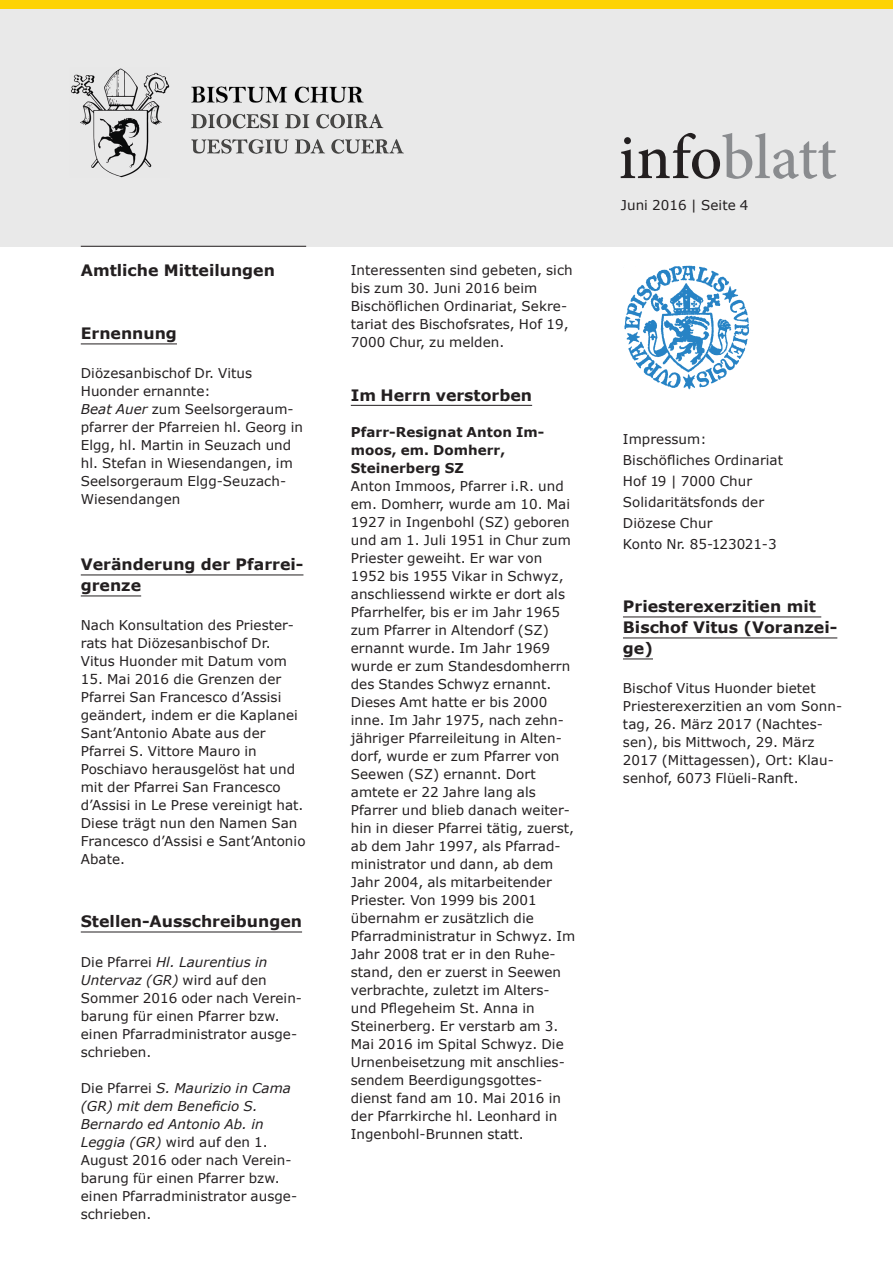
<style>
.page{position:relative;width:893px;height:1263px;background:#fff}
.page>*{position:absolute;margin:0;border:0;box-sizing:border-box;transform-origin:0 0}
.t1{font:500 63.6px "Minion Pro";letter-spacing:-.005em;color:#8a8c8f}
._2__Titel_mit_Unters{font:700 15.75px/21px "Verdana";color:#231f20}
._1_Rubriken-Titel_mi{font:700 15.75px "Verdana";color:#231f20}
._9__Grundschrift_Blo{font:700 15.75px "Verdana";color:#231f20}
._9__Grundschrift_Blo-2{font:13.5px/18px "Verdana";letter-spacing:.005em;color:#231f20}
._6__Grundschrift_Fla{font:13.5px "Verdana";letter-spacing:.005em;color:#231f20}
._9__Grundschrift_Blo-3{font:700 13.5px/18px "Verdana";letter-spacing:.005em;color:#231f20}
._8__Ausgabedatum_Pag{font:13.5px "Verdana";letter-spacing:.005em;color:#231f20}
.s1{font-style:italic}
.s2{color:#231f20}
</style>
<div class="page">
<div style="left:0;top:9px;width:893px;height:238px;background:#e9e9e9"></div>
<hr style="left:81px;top:246px;width:225px;height:1px;background:#231f20">
<hr style="left:81px;top:344px;width:96px;height:1px;background:#231f20">
<hr style="left:81px;top:575px;width:222px;height:1px;background:#231f20">
<hr style="left:81px;top:596px;width:60px;height:1px;background:#231f20">
<hr style="left:81px;top:932px;width:221px;height:1px;background:#231f20">
<div style="left:0;top:0;width:893px;height:9px;background:#fed304"></div>
<hr style="left:351px;top:405px;width:181px;height:1px;background:#231f20">
<hr style="left:623px;top:617px;width:198px;height:1px;background:#231f20">
<hr style="left:623px;top:638px;width:214px;height:1px;background:#231f20">
<hr style="left:623px;top:659px;width:30px;height:1px;background:#231f20">
<img style="left:624px;top:265px;width:125px;height:125px">
<p class="_1_Rubriken-Titel_mi" style="left:81px;top:259px;width:196px">Amtliche Mitteilungen</p>
<p class="_2__Titel_mit_Unters" style="left:81px;top:323px;width:98px">Ernennung</p>
<p class="_9__Grundschrift_Blo-2" style="left:81px;top:364px;width:173px">Diözesanbischof Dr. Vitus<br>Huonder ernannte:</p>
<p class="_9__Grundschrift_Blo-2" style="left:81px;top:400px;width:224px"><span class="s1">Beat Auer</span> zum Seelsorgeraum&shy;pfarrer der Pfarreien hl. Georg in<br>Elgg, hl. Martin in Seuzach und hl. Stefan in Wiesendangen, im<br>Seelsorgeraum Elgg-Seuzach-<br>Wiesendangen</p>
<p class="_2__Titel_mit_Unters" style="left:81px;top:554px;width:224px">Veränderung der Pfarrei&shy;grenze</p>
<p class="_9__Grundschrift_Blo-2" style="left:81px;top:616px;width:215px">Nach Konsultation des Priester&shy;rats hat Diözesanbischof Dr.<br>Vitus Huonder mit Datum vom</p>
<p class="_9__Grundschrift_Blo-2" style="left:81px;top:670px;width:226px">15. Mai 2016 die Grenzen der<br>Pfarrei San Francesco d’Assisi geändert, indem er die Kaplanei<br>Sant’Antonio Abate aus der<br>Pfarrei S. Vittore Mauro in<br>Poschiavo herausgelöst hat und mit der Pfarrei San Francesco d’Assisi in Le Prese vereinigt hat.<br>Diese trägt nun den Namen San<br>Francesco d’Assisi e Sant’Antonio<br>Abate.</p>
<p class="_2__Titel_mit_Unters" style="left:81px;top:911px;width:223px">Stellen-Ausschreibungen</p>
<p class="_9__Grundschrift_Blo-2" style="left:81px;top:952px;width:223px">Die Pfarrei <span class="s1">Hl. Laurentius in<br>Untervaz (GR)</span> wird auf den<br>Sommer 2016 oder nach Verein&shy;barung für einen Pfarrer bzw. einen Pfarradministrator ausge&shy;schrieben.</p>
<p class="_9__Grundschrift_Blo-2" style="left:81px;top:1078px;width:218px">Die Pfarrei <span class="s1">S. Maurizio in Cama (GR) mit dem Beneficio S.<br>Bernardo ed Antonio Ab. in<br>Leggia (GR)</span> wird auf den 1.<br>August 2016 oder nach Verein&shy;barung für einen Pfarrer bzw. einen Pfarradministrator ausge&shy;schrieben.</p>
<p class="_9__Grundschrift_Blo-2" style="left:351px;top:261px;width:223px">Interessenten sind gebeten, sich bis zum 30. Juni 2016 beim<br>Bischöflichen Ordinariat, Sekre&shy;tariat des Bischofsrates, Hof 19,<br>7000 Chur, zu melden.</p>
<p class="_9__Grundschrift_Blo" style="left:351px;top:384px;width:183px">Im Herrn verstorben</p>
<p class="_9__Grundschrift_Blo-3" style="left:351px;top:423px;width:195px">Pfarr-Resignat Anton Im&shy;moos, em. Domherr,</p>
<p class="_9__Grundschrift_Blo-3" style="left:351px;top:459px;width:114px">Steinerberg SZ</p>
<p class="_9__Grundschrift_Blo-2" style="left:351px;top:477px;width:226px">Anton Immoos, Pfarrer i.R. und em. Domherr, wurde am 10. Mai<br>1927 in Ingenbohl (SZ) geboren und am 1. Juli 1951 in Chur zum<br>Priester geweiht. Er war von<br>1952 bis 1955 Vikar in Schwyz, anschliessend wirkte er dort als<br>Pfarrhelfer, bis er im Jahr 1965 zum Pfarrer in Altendorf (SZ) ernannt wurde. Im Jahr 1969 wurde er zum Standesdomherrn des Standes Schwyz ernannt.<br>Dieses Amt hatte er bis 2000 inne. Im Jahr 1975, nach zehn&shy;jähriger Pfarreileitung in Alten&shy;dorf, wurde er zum Pfarrer von<br>Seewen (SZ) ernannt. Dort amtete er 22 Jahre lang als<br>Pfarrer und blieb danach weiter&shy;hin in dieser Pfarrei tätig, zuerst, ab dem Jahr 1997, als Pfarrad&shy;ministrator und dann, ab dem<br>Jahr 2004, als mitarbeitender<br>Priester. Von 1999 bis 2001 übernahm er zusätzlich die<br>Pfarradministratur in Schwyz. Im<br>Jahr 2008 trat er in den Ruhe&shy;stand, den er zuerst in Seewen verbrachte, zuletzt im Alters&shy;und Pflegeheim St. Anna in<br>Steinerberg. Er verstarb am 3.<br>Mai 2016 im Spital Schwyz. Die<br>Urnenbeisetzung mit anschlies&shy;sendem Beerdigungsgottes&shy;dienst fand am 10. Mai 2016 in der Pfarrkirche hl. Leonhard in<br>Ingenbohl-Brunnen statt.</p>
<p class="t1" style="left:619px;top:115px;width:220px"><span class="s2">info</span>blatt</p>
<p class="_8__Ausgabedatum_Pag" style="left:621px;top:196px;width:129px">Juni 2016 | Seite 4</p>
<p class="_6__Grundschrift_Fla" style="left:623px;top:430px;width:85px">Impressum:</p>
<p class="_6__Grundschrift_Fla" style="left:623px;top:451px;width:162px">Bischöfliches Ordinariat</p>
<p class="_6__Grundschrift_Fla" style="left:623px;top:472px;width:131px">Hof 19 | 7000 Chur</p>
<p class="_6__Grundschrift_Fla" style="left:623px;top:493px;width:143px">Solidaritätsfonds der</p>
<p class="_6__Grundschrift_Fla" style="left:623px;top:514px;width:91px">Diözese Chur</p>
<p class="_6__Grundschrift_Fla" style="left:623px;top:535px;width:155px">Konto Nr. 85-123021-3</p>
<p class="_2__Titel_mit_Unters" style="left:623px;top:596px;width:216px">Priesterexerzitien mit<br>Bischof Vitus (Voranzei&shy;ge)</p>
<p class="_9__Grundschrift_Blo-2" style="left:623px;top:679px;width:221px">Bischof Vitus Huonder bietet<br>Priesterexerzitien an vom Sonn&shy;tag, 26. März 2017 (Nachtes&shy;sen), bis Mittwoch, 29. März<br>2017 (Mittagessen), Ort: Klau&shy;senhof, 6073 Flüeli-Ranft.</p>
</div>
